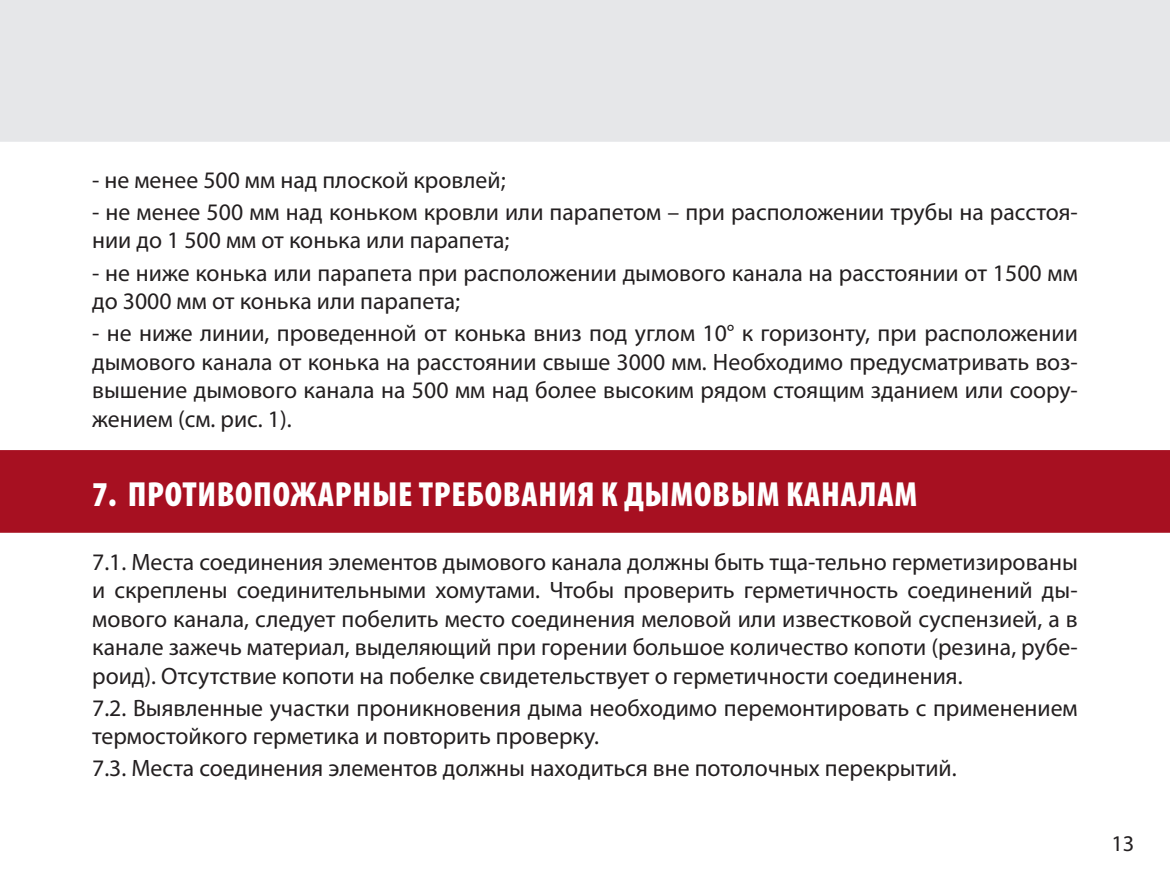
<style>
.page{position:relative;width:1170px;height:886px;background:#fff}
.page>*{position:absolute;margin:0;border:0;box-sizing:border-box;transform-origin:0 0}
.t1{font:900 condensed 35px "Myriad Pro";letter-spacing:.02em;color:#fff}
.t2{font:23.75px/28.5px "Myriad Pro";color:#231f20}
.t3{font:22.5px "Myriad Pro";color:#231f20}
</style>
<div class="page">
<div style="left:0;top:0;width:1169px;height:142px;background:#e6e7e9"></div>
<div style="left:0;top:450px;width:1169px;height:83px;background:#a71021"></div>
<p class="t2" style="left:92px;top:166px;width:415px">- не менее 500 мм над плоской кровлей;</p>
<p class="t2" style="left:92px;top:198px;width:987px">- не менее 500 мм над коньком кровли или парапетом – при расположении трубы на расстоя&shy;нии до 1 500 мм от конька или парапета;</p>
<p class="t2" style="left:92px;top:259px;width:987px">- не ниже конька или парапета при расположении дымового канала на расстоянии от 1500 мм до 3000 мм от конька или парапета;</p>
<p class="t2" style="left:92px;top:319px;width:987px;text-align:justify">- не ниже линии, проведенной от конька вниз под углом 10° к горизонту, при расположении дымового канала от конька на расстоянии свыше 3000 мм. Необходимо предусматривать воз&shy;вышение дымового канала на 500 мм над более высоким рядом стоящим зданием или соору&shy;жением (см. рис. 1).</p>
<h1 class="t1" style="left:92px;top:477px;width:826px">7. ПРОТИВОПОЖАРНЫЕ ТРЕБОВАНИЯ К ДЫМОВЫМ КАНАЛАМ</h1>
<p class="t2" style="left:92px;top:548px;width:987px;text-align:justify">7.1. Места соединения элементов дымового канала должны быть тща-тельно герметизированы и скреплены соединительными хомутами. Чтобы проверить герметичность соединений ды&shy;мового канала, следует побелить место соединения меловой или известковой суспензией, а в канале зажечь материал, выделяющий при горении большое количество копоти (резина, рубе&shy;роид). Отсутствие копоти на побелке свидетельствует о герметичности соединения.</p>
<p class="t2" style="left:92px;top:694px;width:987px">7.2. Выявленные участки проникновения дыма необходимо перемонтировать с применением термостойкого герметика и повторить проверку.</p>
<p class="t2" style="left:92px;top:755px;width:865px">7.3. Места соединения элементов должны находиться вне потолочных перекрытий.</p>
<p class="t3" style="left:1111px;top:832px;width:25px">13</p>
</div>
